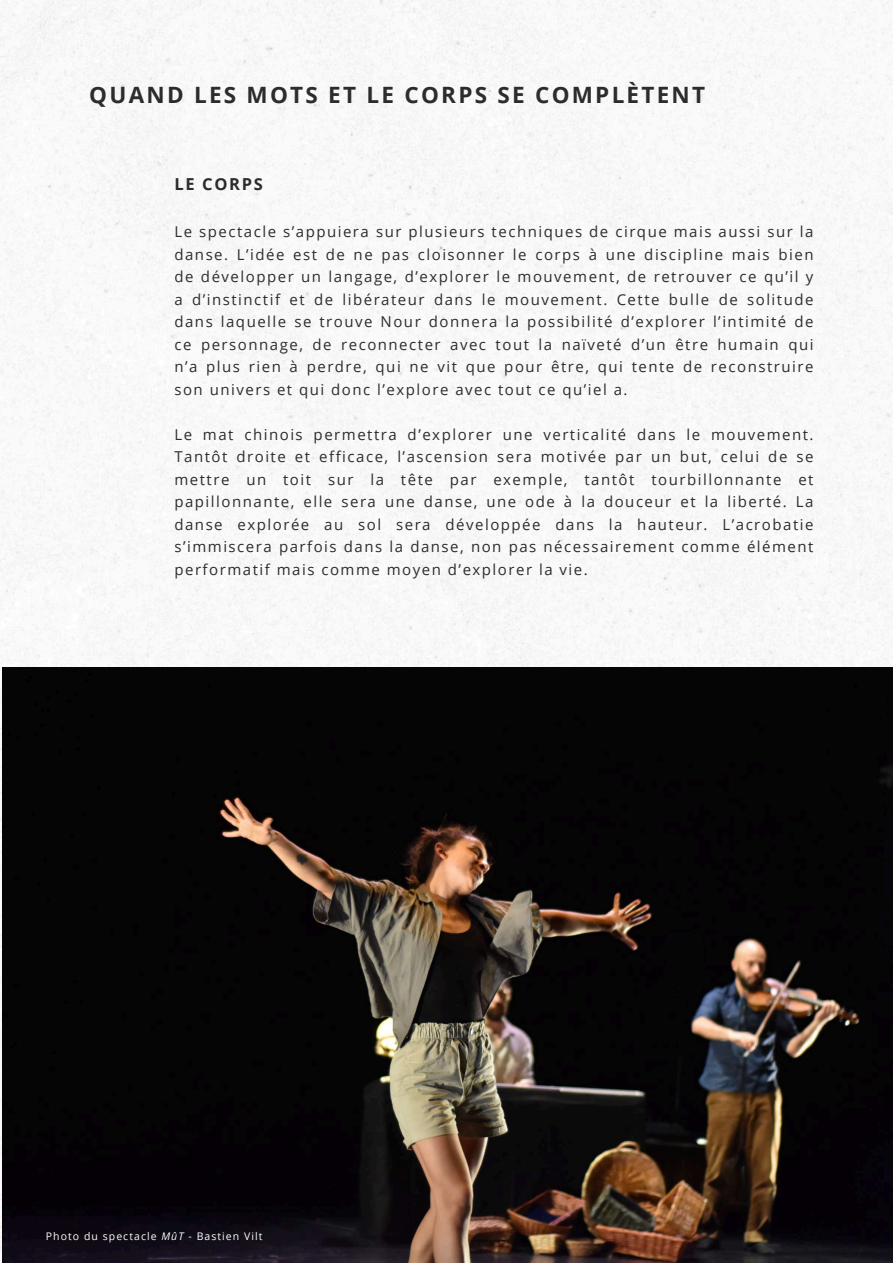
<style>
.page{position:relative;width:893px;height:1263px;background:#fff}
.page>*{position:absolute;margin:0;border:0;box-sizing:border-box;transform-origin:0 0}
.t1{font:700 22.5px "Open Sans";letter-spacing:.1em;color:#2c2c2c}
.t2{font:700 16.5px "Open Sans";letter-spacing:.1em;color:#2c2c2c}
.t3{font:15px/22.5px "Open Sans";letter-spacing:.1em;color:#2c2c2c;text-align:justify}
.t4{font:10.5px "Open Sans";letter-spacing:.1em;color:#fcfcfc}
.s1{font-style:italic}
</style>
<div class="page">
<img style="left:0;top:0;width:893px;height:1251px">
<img style="left:2px;top:668px;width:891px;height:595px">
<h1 class="t1" style="left:89px;top:79px;width:617px">QUAND LES MOTS ET LE CORPS SE COMPLÈTENT</h1>
<p class="t2" style="left:174px;top:173px;width:90px">LE CORPS</p>
<p class="t3" style="left:174px;top:220px;width:640px">Le spectacle s’appuiera sur plusieurs techniques de cirque mais aussi sur la danse. L’idée est de ne pas cloisonner le corps à une discipline mais bien de développer un langage, d’explorer le mouvement, de retrouver ce qu’il y a d’instinctif et de libérateur dans le mouvement. Cette bulle de solitude dans laquelle se trouve Nour donnera la possibilité d’explorer l’intimité de ce personnage, de reconnecter avec tout la naïveté d’un être humain qui n’a plus rien à perdre, qui ne vit que pour être, qui tente de reconstruire son univers et qui donc l’explore avec tout ce qu’iel a.</p>
<p class="t3" style="left:174px;top:423px;width:640px">Le mat chinois permettra d’explorer une verticalité dans le mouvement.<br>Tantôt droite et efficace, l’ascension sera motivée par un but, celui de se mettre un toit sur la tête par exemple, tantôt tourbillonnante et papillonnante, elle sera une danse, une ode à la douceur et la liberté. La danse explorée au sol sera développée dans la hauteur. L’acrobatie s’immiscera parfois dans la danse, non pas nécessairement comme élément performatif mais comme moyen d’explorer la vie.</p>
<p class="t4" style="left:46px;top:1228px;width:218px">Photo du spectacle <span class="s1">MûT</span> - Bastien Vilt</p>
</div>
